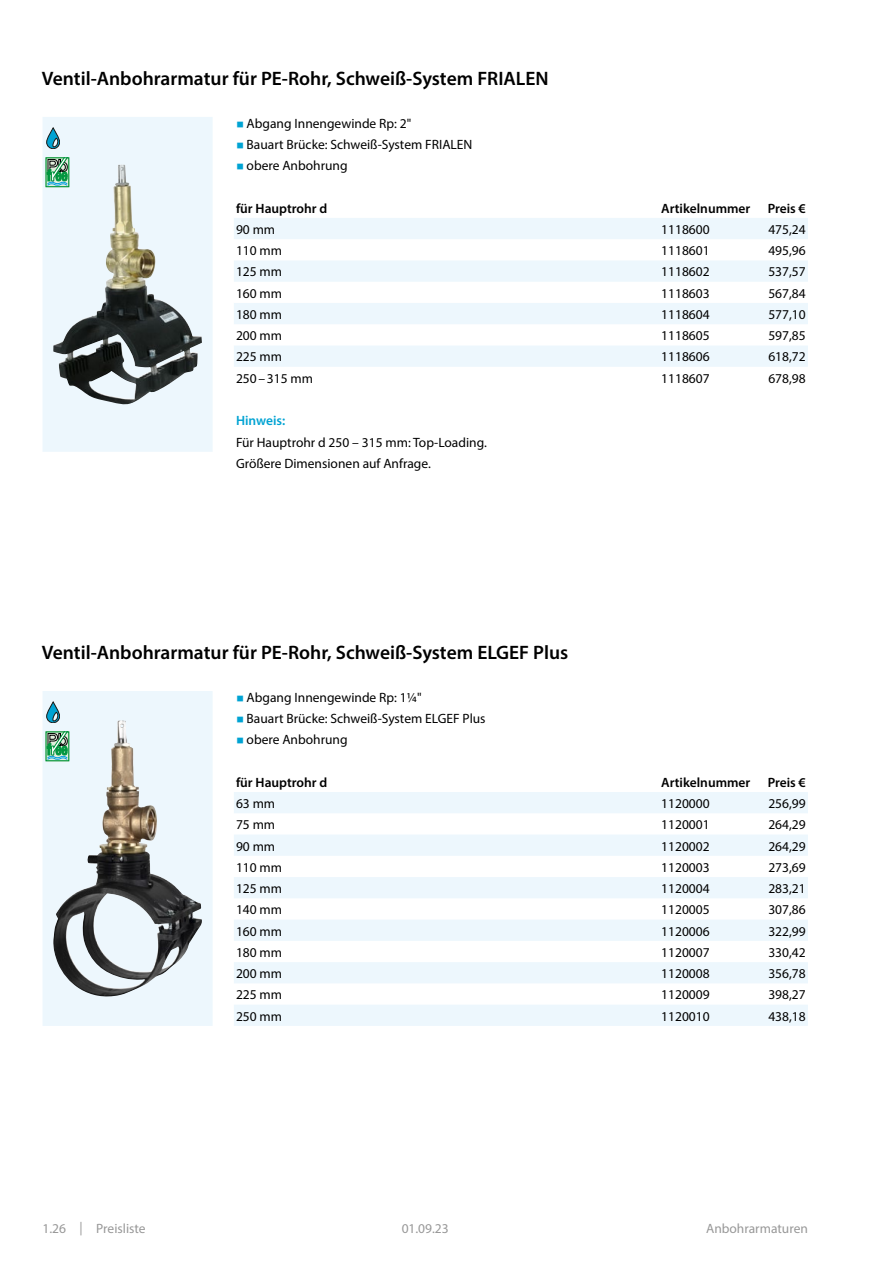
<style>
.page{position:relative;width:893px;height:1263px;background:#fff}
.page>*{position:absolute;margin:0;border:0;box-sizing:border-box;transform-origin:0 0}
.Titel{font:600 19.5px "Myriad Pro";color:#000}
.Hinweis{font:13.5px "Myriad Pro";color:#000}
.Artikelnummer{font:13.5px "Myriad Pro";color:#000}
.Preis{font:13.5px "Myriad Pro";color:#000}
.Artikel{font:13.5px "Myriad Pro";color:#000}
.Kopfzeile{font:600 13.5px "Myriad Pro";color:#000}
.t1{font:13.5px "Myriad Pro";color:#989898}
.Preisname{font:600 13.5px "Myriad Pro";letter-spacing:-.005em;color:#000}
.Hinweis-2{font:600 13.5px "Myriad Pro";color:#00a3d3}
.s1{font-family:"Menlo";color:#00a3d3}
</style>
<div class="page">
<svg style="left:234px;top:218px;width:574px;height:149px;fill:#edf7fd"></svg>
<svg style="left:234px;top:792px;width:574px;height:234px;fill:#edf7fd"></svg>
<svg style="left:43px;top:117px;width:170px;height:335px;background:#c5ced0"></svg>
<div style="left:46px;top:158px;width:23px;height:29px;border:1px solid #00963e"></div>
<svg style="left:47px;top:158px;width:21px;height:28px"></svg>
<svg style="left:47px;top:128px;width:13px;height:21px"></svg>
<svg style="left:43px;top:691px;width:170px;height:335px;background:#c8ced1"></svg>
<div style="left:46px;top:732px;width:23px;height:29px;border:1px solid #00963e"></div>
<svg style="left:47px;top:732px;width:21px;height:28px"></svg>
<svg style="left:47px;top:702px;width:13px;height:21px"></svg>
<p class="Titel" style="left:42px;top:66px;width:508px">Ventil-Anbohrarmatur für PE-Rohr, Schweiß-System FRIALEN</p>
<p class="Hinweis" style="left:236px;top:115px;width:177px"><span class="s1">◾</span> Abgang Innengewinde Rp: 2"</p>
<p class="Hinweis" style="left:236px;top:136px;width:238px"><span class="s1">◾</span> Bauart Brücke: Schweiß-System FRIALEN</p>
<p class="Hinweis" style="left:236px;top:157px;width:113px"><span class="s1">◾</span> obere Anbohrung</p>
<p class="Kopfzeile" style="left:236px;top:199px;width:93px">für Hauptrohr d</p>
<p class="Kopfzeile" style="left:661px;top:199px;width:91px">Artikelnummer</p>
<p class="Preisname" style="left:768px;top:199px;width:40px">Preis €</p>
<p class="Artikel" style="left:236px;top:221px;width:41px">90 mm</p>
<p class="Artikelnummer" style="left:661px;top:221px;width:50px">1118600</p>
<p class="Preis" style="left:768px;top:221px;width:39px">475,24</p>
<p class="Artikel" style="left:236px;top:242px;width:48px">110 mm</p>
<p class="Artikelnummer" style="left:661px;top:242px;width:50px">1118601</p>
<p class="Preis" style="left:768px;top:242px;width:39px">495,96</p>
<p class="Artikel" style="left:236px;top:264px;width:48px">125 mm</p>
<p class="Artikelnummer" style="left:661px;top:264px;width:50px">1118602</p>
<p class="Preis" style="left:768px;top:264px;width:39px">537,57</p>
<p class="Artikel" style="left:236px;top:285px;width:48px">160 mm</p>
<p class="Artikelnummer" style="left:661px;top:285px;width:50px">1118603</p>
<p class="Preis" style="left:768px;top:285px;width:39px">567,84</p>
<p class="Artikel" style="left:236px;top:306px;width:48px">180 mm</p>
<p class="Artikelnummer" style="left:661px;top:306px;width:50px">1118604</p>
<p class="Preis" style="left:768px;top:306px;width:39px">577,10</p>
<p class="Artikel" style="left:236px;top:327px;width:48px">200 mm</p>
<p class="Artikelnummer" style="left:661px;top:327px;width:50px">1118605</p>
<p class="Preis" style="left:768px;top:327px;width:39px">597,85</p>
<p class="Artikel" style="left:236px;top:349px;width:48px">225 mm</p>
<p class="Artikelnummer" style="left:661px;top:349px;width:50px">1118606</p>
<p class="Preis" style="left:768px;top:349px;width:39px">618,72</p>
<p class="Artikel" style="left:236px;top:370px;width:79px">250–315 mm</p>
<p class="Artikelnummer" style="left:661px;top:370px;width:50px">1118607</p>
<p class="Preis" style="left:768px;top:370px;width:39px">678,98</p>
<p class="Hinweis-2" style="left:236px;top:412px;width:51px">Hinweis:</p>
<p class="Hinweis" style="left:236px;top:434px;width:252px">Für Hauptrohr d 250 – 315 mm: Top-Loading.</p>
<p class="Hinweis" style="left:236px;top:455px;width:196px">Größere Dimensionen auf Anfrage.</p>
<p class="Titel" style="left:42px;top:640px;width:528px">Ventil-Anbohrarmatur für PE-Rohr, Schweiß-System ELGEF Plus</p>
<p class="Hinweis" style="left:236px;top:689px;width:187px"><span class="s1">◾</span> Abgang Innengewinde Rp: 1¼"</p>
<p class="Hinweis" style="left:236px;top:710px;width:251px"><span class="s1">◾</span> Bauart Brücke: Schweiß-System ELGEF Plus</p>
<p class="Hinweis" style="left:236px;top:731px;width:113px"><span class="s1">◾</span> obere Anbohrung</p>
<p class="Kopfzeile" style="left:236px;top:773px;width:93px">für Hauptrohr d</p>
<p class="Kopfzeile" style="left:661px;top:773px;width:91px">Artikelnummer</p>
<p class="Preisname" style="left:768px;top:773px;width:40px">Preis €</p>
<p class="Artikel" style="left:236px;top:795px;width:41px">63 mm</p>
<p class="Artikelnummer" style="left:661px;top:795px;width:50px">1120000</p>
<p class="Preis" style="left:768px;top:795px;width:39px">256,99</p>
<p class="Artikel" style="left:236px;top:816px;width:41px">75 mm</p>
<p class="Artikelnummer" style="left:661px;top:816px;width:50px">1120001</p>
<p class="Preis" style="left:768px;top:816px;width:39px">264,29</p>
<p class="Artikel" style="left:236px;top:838px;width:41px">90 mm</p>
<p class="Artikelnummer" style="left:661px;top:838px;width:50px">1120002</p>
<p class="Preis" style="left:768px;top:838px;width:39px">264,29</p>
<p class="Artikel" style="left:236px;top:859px;width:48px">110 mm</p>
<p class="Artikelnummer" style="left:661px;top:859px;width:50px">1120003</p>
<p class="Preis" style="left:768px;top:859px;width:39px">273,69</p>
<p class="Artikel" style="left:236px;top:880px;width:48px">125 mm</p>
<p class="Artikelnummer" style="left:661px;top:880px;width:50px">1120004</p>
<p class="Preis" style="left:768px;top:880px;width:39px">283,21</p>
<p class="Artikel" style="left:236px;top:901px;width:48px">140 mm</p>
<p class="Artikelnummer" style="left:661px;top:901px;width:50px">1120005</p>
<p class="Preis" style="left:768px;top:901px;width:39px">307,86</p>
<p class="Artikel" style="left:236px;top:923px;width:48px">160 mm</p>
<p class="Artikelnummer" style="left:661px;top:923px;width:50px">1120006</p>
<p class="Preis" style="left:768px;top:923px;width:39px">322,99</p>
<p class="Artikel" style="left:236px;top:944px;width:48px">180 mm</p>
<p class="Artikelnummer" style="left:661px;top:944px;width:50px">1120007</p>
<p class="Preis" style="left:768px;top:944px;width:39px">330,42</p>
<p class="Artikel" style="left:236px;top:965px;width:48px">200 mm</p>
<p class="Artikelnummer" style="left:661px;top:965px;width:50px">1120008</p>
<p class="Preis" style="left:768px;top:965px;width:39px">356,78</p>
<p class="Artikel" style="left:236px;top:986px;width:48px">225 mm</p>
<p class="Artikelnummer" style="left:661px;top:986px;width:50px">1120009</p>
<p class="Preis" style="left:768px;top:986px;width:39px">398,27</p>
<p class="Artikel" style="left:236px;top:1008px;width:48px">250 mm</p>
<p class="Artikelnummer" style="left:661px;top:1008px;width:50px">1120010</p>
<p class="Preis" style="left:768px;top:1008px;width:39px">438,18</p>
<p class="t1" style="left:43px;top:1220px;width:105px">1.26 | Preisliste</p>
<p class="t1" style="left:402px;top:1220px;width:49px">01.09.23</p>
<p class="t1" style="left:706px;top:1220px;width:103px">Anbohrarmaturen</p>
</div>
